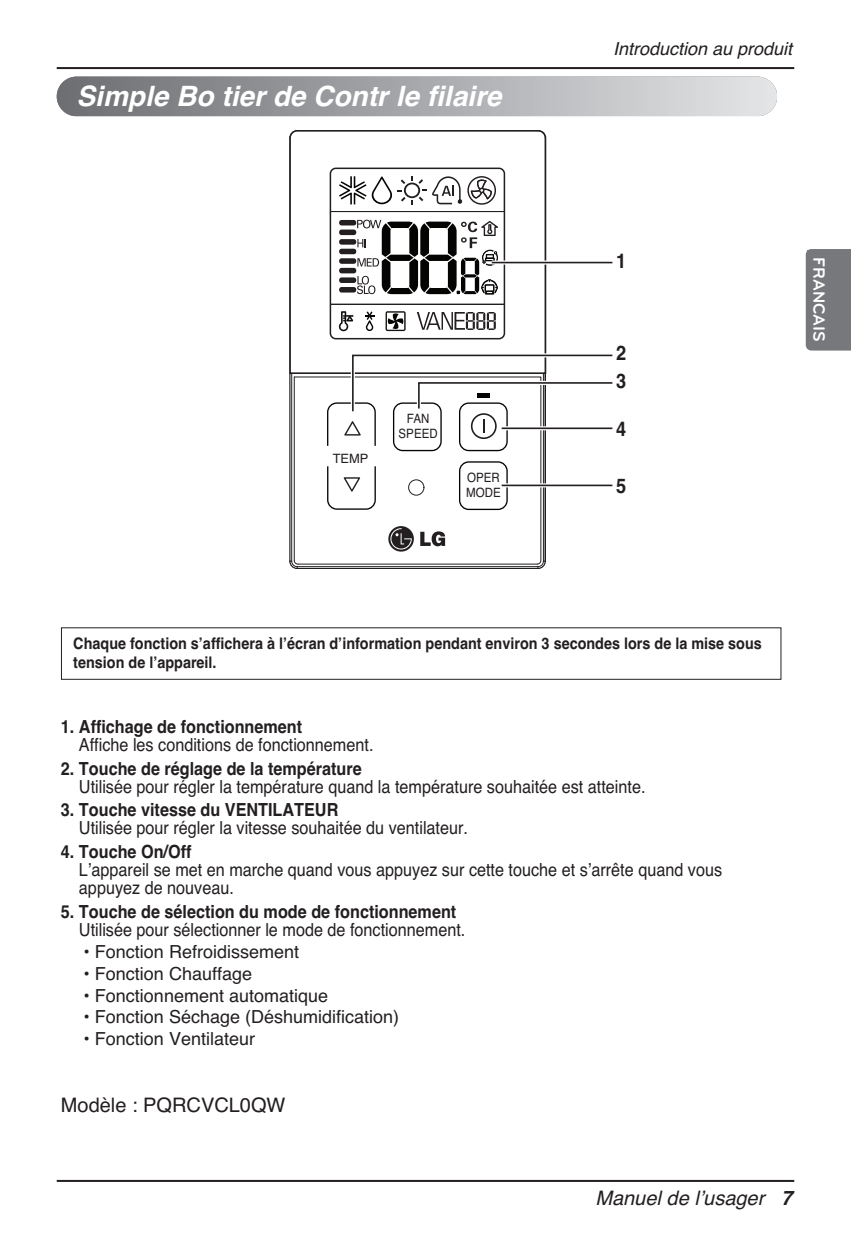
<style>
.page{position:relative;width:851px;height:1248px;background:#fff}
.page>*{position:absolute;margin:0;border:0;box-sizing:border-box;transform-origin:0 0}
.t1{font:italic 700 28px "Helvetica";color:#fff}
.t2{font:700 20.2px "Helvetica";color:#231f20;scale:.9 1}
.t3{font:italic 20px "Helvetica";color:#231f20}
.t4{font:20px "Helvetica";color:#231f20}
.t5{font:18px/18px "Helvetica";color:#231f20;scale:.9 1}
.t6{font:700 18px "Helvetica";color:#231f20;scale:.9 1}
.t7{font:18px "Helvetica";color:#231f20}
.t8{font:italic 18px "Helvetica";color:#231f20}
.t9{font:700 17px "Bryant LG";color:#fff}
.t10{font:700 16px/19.2px "Helvetica";color:#231f20;scale:.9 1}
.t11{font:12.8px/15.4px "Helvetica";color:#231f20;text-align:center;scale:.9 1}
.t12{font:12.8px "Helvetica";color:#231f20}
.s1{font-weight:700}
</style>
<div class="page">
<hr style="left:57px;top:67px;width:737px;height:2px;background:#231f20">
<hr style="left:57px;top:1179px;width:737px;height:2px;background:#231f20">
<div style="left:805px;top:249px;width:45px;height:101px;background:#76787b"></div>
<div style="left:807px;top:250px;width:22px;height:98px;background:#76787b"></div>
<svg style="left:290px;top:131px;width:257px;height:244px"></svg>
<hr style="left:545px;top:138px;width:1px;height:235px;background:#231f20">
<hr style="left:289px;top:138px;width:1px;height:235px;background:#231f20">
<hr style="left:297px;top:130px;width:241px;height:1px;background:#231f20">
<svg style="left:289px;top:130px;width:8px;height:9px"></svg>
<svg style="left:537px;top:130px;width:8px;height:9px"></svg>
<svg style="left:294px;top:376px;width:247px;height:184px"></svg>
<hr style="left:298px;top:563px;width:239px;height:1px;background:#231f20">
<hr style="left:543px;top:373px;width:1px;height:188px;background:#231f20">
<hr style="left:292px;top:373px;width:251px;height:1px;background:#231f20">
<hr style="left:291px;top:373px;width:1px;height:188px;background:#231f20">
<hr style="left:297px;top:566px;width:241px;height:1px;background:#231f20">
<hr style="left:297px;top:568px;width:241px;height:1px;background:#231f20">
<hr style="left:544px;top:373px;width:2px;height:188px;background:#231f20">
<hr style="left:289px;top:373px;width:1px;height:188px;background:#231f20">
<svg style="left:289px;top:560px;width:9px;height:8px"></svg>
<svg style="left:536px;top:560px;width:10px;height:8px"></svg>
<div style="left:330px;top:168px;width:174px;height:170px;background:#fff;border-radius:5px"></div>
<div style="left:329px;top:167px;width:176px;height:172px;border:2px solid #231f20;border-radius:5px"></div>
<div style="left:339px;top:239px;width:17px;height:6px;background:#231f20;border-radius:3px"></div>
<div style="left:339px;top:249px;width:17px;height:5px;background:#231f20;border-radius:3px"></div>
<div style="left:339px;top:220px;width:17px;height:5px;background:#231f20;border-radius:3px"></div>
<div style="left:339px;top:229px;width:17px;height:6px;background:#231f20;border-radius:3px"></div>
<div style="left:339px;top:258px;width:17px;height:6px;background:#231f20;border-radius:3px"></div>
<div style="left:339px;top:268px;width:17px;height:5px;background:#231f20;border-radius:3px"></div>
<div style="left:339px;top:277px;width:17px;height:6px;background:#231f20;border-radius:3px"></div>
<div style="left:339px;top:287px;width:17px;height:5px;background:#231f20;border-radius:3px"></div>
<hr style="left:330px;top:211px;width:175px;height:1px;background:#231f20">
<hr style="left:331px;top:304px;width:174px;height:1px;background:#231f20">
<svg style="left:365px;top:311px;width:9px;height:20px"></svg>
<svg style="left:339px;top:311px;width:14px;height:20px"></svg>
<svg style="left:417px;top:312px;width:78px;height:18px"></svg>
<svg style="left:339px;top:176px;width:157px;height:29px"></svg>
<svg style="left:357px;top:220px;width:141px;height:74px"></svg>
<svg style="left:385px;top:311px;width:20px;height:20px"></svg>
<svg style="left:501px;top:483px;width:111px;height:4px"></svg>
<hr style="left:501px;top:484px;width:111px;height:2px;background:#231f20">
<svg style="left:491px;top:260px;width:121px;height:4px"></svg>
<hr style="left:491px;top:262px;width:121px;height:1px;background:#231f20">
<svg style="left:327px;top:351px;width:286px;height:100px"></svg>
<div style="left:57px;top:77px;width:720px;height:39px;background:linear-gradient(to right,#6b6d71,#e4e4e7);border-radius:20px"></div>
<h1 class="t1" style="left:77px;top:85px;width:426px">Simple Bo tier de Contr le filaire</h1>
<p class="t8" style="left:613px;top:42px;width:181px">Introduction au produit</p>
<p class="t12" style="left:332px;top:453px;width:37px">TEMP</p>
<p class="t11" style="left:398px;top:411px;width:45px">FAN<br>SPEED</p>
<p class="t11" style="left:466px;top:470px;width:40px;text-align:left">OPER<br>MODE</p>
<p class="t2" style="left:616px;top:253px;width:13px">1</p>
<p class="t2" style="left:616px;top:346px;width:13px">2</p>
<p class="t2" style="left:616px;top:373px;width:13px">3</p>
<p class="t2" style="left:616px;top:421px;width:13px">4</p>
<p class="t2" style="left:616px;top:478px;width:13px">5</p>
<p class="t9" style="left:829px;top:257px;width:86px;rotate:90deg">FRANCAIS</p>
<p class="t10" style="left:73px;top:635px;width:766px">Chaque fonction s’affichera à l’écran d’information pendant environ 3 secondes lors de la mise sous tension de l’appareil.</p>
<p class="t6" style="left:61px;top:720px;width:269px">1. Affichage de fonctionnement</p>
<p class="t5" style="left:79px;top:737px;width:329px">Affiche les conditions de fonctionnement.</p>
<p class="t6" style="left:61px;top:761px;width:336px">2. Touche de réglage de la température</p>
<p class="t5" style="left:79px;top:779px;width:631px">Utilisée pour régler la température quand la température souhaitée est atteinte.</p>
<p class="t6" style="left:61px;top:803px;width:310px">3. Touche vitesse du VENTILATEUR</p>
<p class="t5" style="left:79px;top:820px;width:434px">Utilisée pour régler la vitesse souhaitée du ventilateur.</p>
<p class="t6" style="left:61px;top:845px;width:146px">4. Touche On/Off</p>
<p class="t5" style="left:79px;top:862px;width:716px">L’appareil se met en marche quand vous appuyez sur cette touche et s’arrête quand vous appuyez de nouveau.</p>
<p class="t6" style="left:61px;top:904px;width:441px">5. Touche de sélection du mode de fonctionnement</p>
<p class="t5" style="left:79px;top:922px;width:431px">Utilisée pour sélectionner le mode de fonctionnement.</p>
<p class="t7" style="left:84px;top:945px;width:217px">• Fonction Refroidissement</p>
<p class="t7" style="left:84px;top:967px;width:170px">• Fonction Chauffage</p>
<p class="t7" style="left:84px;top:988px;width:246px">• Fonctionnement automatique</p>
<p class="t7" style="left:84px;top:1010px;width:317px">• Fonction Séchage (Déshumidification)</p>
<p class="t7" style="left:84px;top:1031px;width:173px">• Fonction Ventilateur</p>
<p class="t4" style="left:61px;top:1097px;width:226px">Modèle : PQRCVCL0QW</p>
<p class="t3" style="left:595px;top:1190px;width:198px">Manuel de l’usager <span class="s1">7</span></p>
</div>
